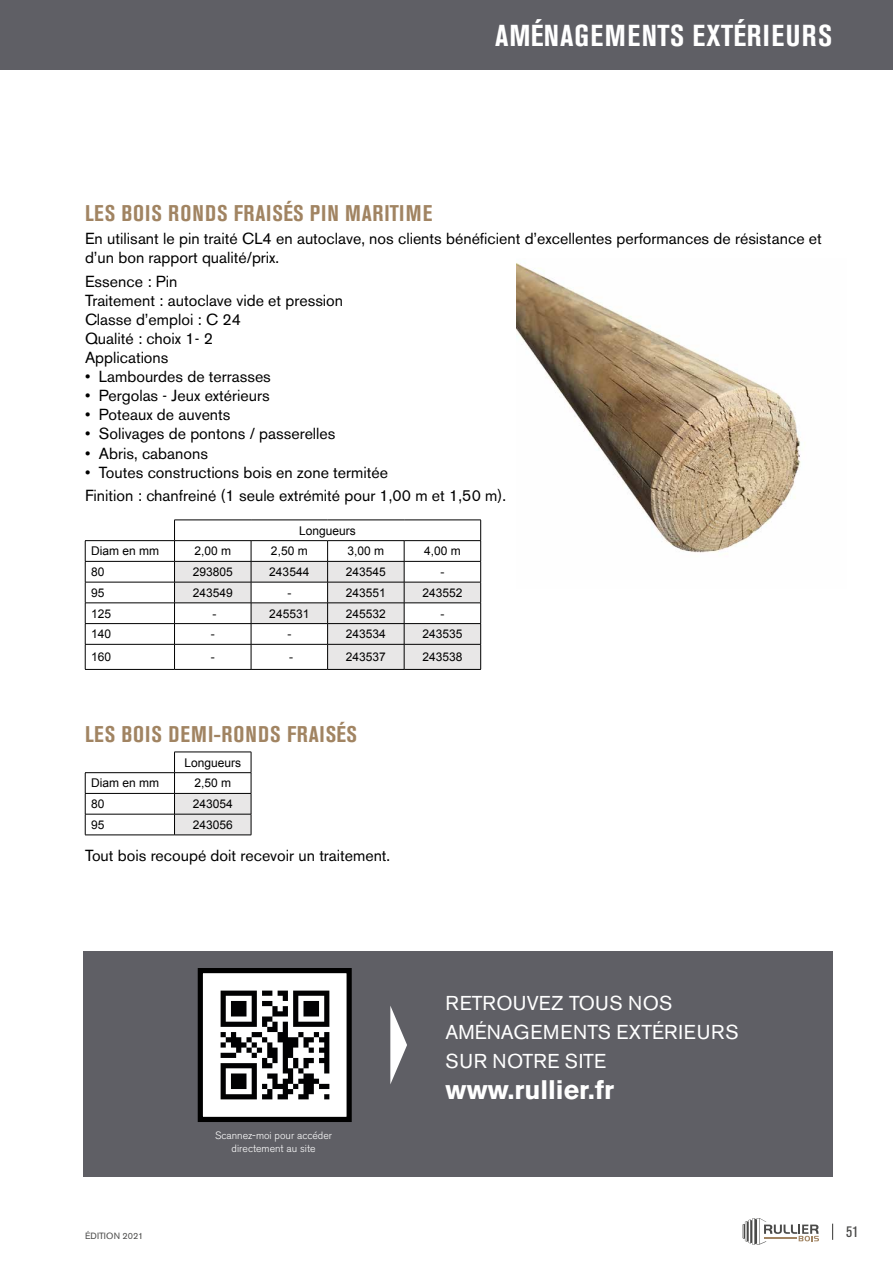
<style>
.page{position:relative;width:893px;height:1263px;background:#fff}
.page>*{position:absolute;margin:0;border:0;box-sizing:border-box;transform-origin:0 0}
.t1{font:700 condensed 30px "Akzidenz Grotesk BE";letter-spacing:.03em;color:#fff}
.t2{font:700 26.55px "Akzidenz Grotesk BE";color:#fff}
.t3{font:700 condensed 22.5px "Akzidenz Grotesk BE";letter-spacing:.045em;color:#a18462}
.t4{font:19.95px/28.7px "Akzidenz Grotesk BE";letter-spacing:.02em;color:#fff}
.t5{font:15.9px/19px "Akzidenz Grotesk BE";color:#000}
.t6{font:condensed 15px "Akzidenz Grotesk BE";color:#4a4a49;scale:1.09 1}
.t7{font:12px "Arial";color:#000}
.t8{font:300 10.5px/12.6px "Akzidenz Grotesk BE";color:#fff;text-align:center}
.t9{font:9px "Akzidenz Grotesk BE";color:#4a4a49}
</style>
<div class="page">
<div style="left:0;top:0;width:893px;height:70px;background:#5f5f65"></div>
<svg style="left:832px;top:1224px;width:1px;height:16px"></svg>
<svg style="left:742px;top:1218px;width:77px;height:27px"></svg>
<div style="left:84px;top:952px;width:749px;height:225px;background:#5f5f65"></div>
<svg style="left:390px;top:1006px;width:17px;height:78px"></svg>
<svg style="left:197px;top:968px;width:155px;height:154px;background:#838383"></svg>
<hr style="left:85px;top:561px;width:90px;height:1px;background:#000">
<hr style="left:85px;top:582px;width:90px;height:1px;background:#000">
<hr style="left:85px;top:603px;width:90px;height:1px;background:#000">
<hr style="left:85px;top:623px;width:90px;height:1px;background:#000">
<hr style="left:85px;top:644px;width:90px;height:1px;background:#000">
<svg style="left:85px;top:541px;width:1px;height:128px"></svg>
<hr style="left:85px;top:669px;width:90px;height:1px;background:#000">
<hr style="left:175px;top:669px;width:76px;height:1px;background:#000">
<hr style="left:251px;top:669px;width:77px;height:1px;background:#000">
<hr style="left:328px;top:669px;width:76px;height:1px;background:#000">
<hr style="left:404px;top:669px;width:77px;height:1px;background:#000">
<hr style="left:85px;top:540px;width:90px;height:1px;background:#000">
<svg style="left:174px;top:520px;width:307px;height:149px"></svg>
<hr style="left:251px;top:540px;width:77px;height:1px;background:#000">
<hr style="left:328px;top:540px;width:76px;height:1px;background:#000">
<hr style="left:404px;top:540px;width:77px;height:1px;background:#000">
<hr style="left:85px;top:793px;width:90px;height:1px;background:#000">
<hr style="left:85px;top:814px;width:90px;height:1px;background:#000">
<svg style="left:85px;top:773px;width:1px;height:62px"></svg>
<hr style="left:85px;top:835px;width:90px;height:1px;background:#000">
<hr style="left:175px;top:835px;width:76px;height:1px;background:#000">
<hr style="left:85px;top:772px;width:90px;height:1px;background:#000">
<svg style="left:174px;top:752px;width:78px;height:83px"></svg>
<hr style="left:175px;top:772px;width:76px;height:1px;background:#000">
<img style="left:517px;top:263px;width:284px;height:290px">
<img style="left:209px;top:979px;width:131px;height:132px">
<h1 class="t1" style="left:495px;top:19px;width:339px">AMÉNAGEMENTS EXTÉRIEURS</h1>
<h3 class="t3" style="left:85px;top:200px;width:349px">LES BOIS RONDS FRAISÉS PIN MARITIME</h3>
<p class="t5" style="left:85px;top:229px;width:738px">En utilisant le pin traité CL4 en autoclave, nos clients bénéficient d’excellentes performances de résistance et d’un bon rapport qualité/prix.</p>
<p class="t5" style="left:85px;top:272px;width:260px">Essence : Pin<br>Traitement : autoclave vide et pression<br>Classe d’emploi : C 24<br>Qualité : choix 1- 2<br>Applications</p>
<p class="t5" style="left:85px;top:367px;width:187px">• Lambourdes de terrasses</p>
<p class="t5" style="left:85px;top:386px;width:186px">• Pergolas - Jeux extérieurs</p>
<p class="t5" style="left:85px;top:405px;width:147px">• Poteaux de auvents</p>
<p class="t5" style="left:85px;top:424px;width:252px">• Solivages de pontons / passerelles</p>
<p class="t5" style="left:85px;top:443px;width:124px">• Abris, cabanons</p>
<p class="t5" style="left:85px;top:460px;width:423px;line-height:23.4px">• Toutes constructions bois en zone termitée<br>Finition : chanfreiné (1 seule extrémité pour 1,00 m et 1,50 m).</p>
<p class="t7" style="left:299px;top:523px;width:58px">Longueurs</p>
<p class="t7" style="left:91px;top:543px;width:70px">Diam en mm</p>
<p class="t7" style="left:194px;top:543px;width:38px">2,00 m</p>
<p class="t7" style="left:271px;top:543px;width:38px">2,50 m</p>
<p class="t7" style="left:348px;top:543px;width:38px">3,00 m</p>
<p class="t7" style="left:424px;top:543px;width:38px">4,00 m</p>
<p class="t7" style="left:91px;top:564px;width:15px">80</p>
<p class="t7" style="left:193px;top:564px;width:42px">293805</p>
<p class="t7" style="left:269px;top:564px;width:42px">243544</p>
<p class="t7" style="left:346px;top:564px;width:42px">243545</p>
<p class="t7" style="left:440px;top:564px;width:5px">-</p>
<p class="t7" style="left:91px;top:585px;width:15px">95</p>
<p class="t7" style="left:193px;top:585px;width:42px">243549</p>
<p class="t7" style="left:287px;top:585px;width:5px">-</p>
<p class="t7" style="left:346px;top:585px;width:42px">243551</p>
<p class="t7" style="left:422px;top:585px;width:42px">243552</p>
<p class="t7" style="left:91px;top:605px;width:22px">125</p>
<p class="t7" style="left:212px;top:605px;width:5px">-</p>
<p class="t7" style="left:269px;top:605px;width:42px">245531</p>
<p class="t7" style="left:346px;top:605px;width:42px">245532</p>
<p class="t7" style="left:440px;top:605px;width:5px">-</p>
<p class="t7" style="left:91px;top:626px;width:22px">140</p>
<p class="t7" style="left:211px;top:626px;width:5px">-</p>
<p class="t7" style="left:287px;top:626px;width:5px">-</p>
<p class="t7" style="left:346px;top:626px;width:42px">243534</p>
<p class="t7" style="left:422px;top:626px;width:42px">243535</p>
<p class="t7" style="left:91px;top:649px;width:22px">160</p>
<p class="t7" style="left:211px;top:649px;width:5px">-</p>
<p class="t7" style="left:289px;top:649px;width:5px">-</p>
<p class="t7" style="left:346px;top:649px;width:42px">243537</p>
<p class="t7" style="left:422px;top:649px;width:42px">243538</p>
<h3 class="t3" style="left:85px;top:721px;width:273px">LES BOIS DEMI-RONDS FRAISÉS</h3>
<p class="t7" style="left:184px;top:755px;width:58px">Longueurs</p>
<p class="t7" style="left:91px;top:775px;width:70px">Diam en mm</p>
<p class="t7" style="left:194px;top:775px;width:38px">2,50 m</p>
<p class="t7" style="left:91px;top:796px;width:15px">80</p>
<p class="t7" style="left:193px;top:796px;width:42px">243054</p>
<p class="t7" style="left:91px;top:817px;width:15px">95</p>
<p class="t7" style="left:193px;top:817px;width:42px">243056</p>
<p class="t5" style="left:85px;top:846px;width:307px">Tout bois recoupé doit recevoir un traitement.</p>
<p class="t8" style="left:215px;top:1130px;width:119px">Scannez-moi pour accéder directement au site</p>
<p class="t4" style="left:446px;top:989px;width:295px">RETROUVEZ TOUS NOS<br>AMÉNAGEMENTS EXTÉRIEURS<br>SUR NOTRE SITE</p>
<h2 class="t2" style="left:446px;top:1075px;width:170px">www.rullier.fr</h2>
<p class="t9" style="left:85px;top:1231px;width:60px">ÉDITION 2021</p>
<p class="t6" style="left:846px;top:1223px;width:13px">51</p>
</div>
